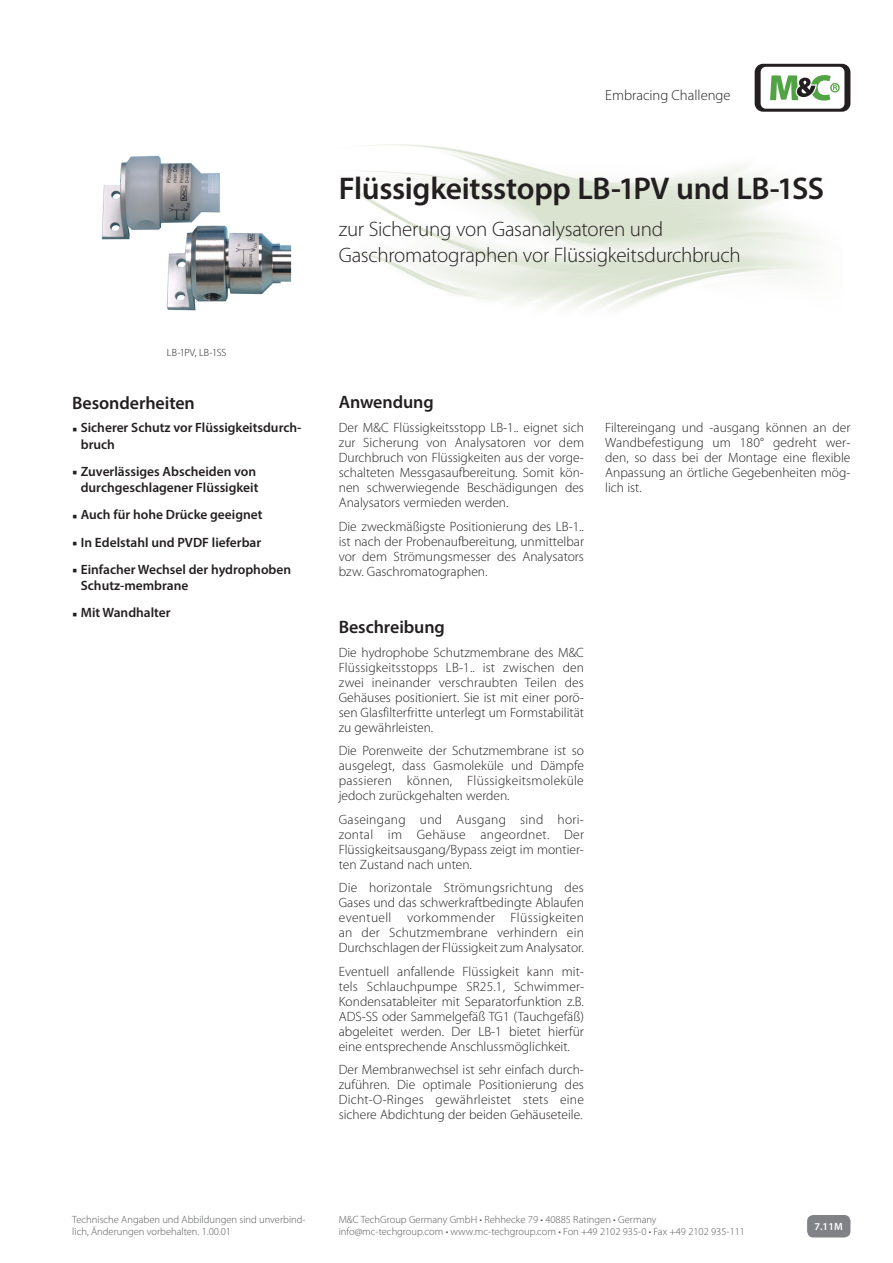
<style>
.page{position:relative;width:893px;height:1263px;background:#fff}
.page>*{position:absolute;margin:0;border:0;box-sizing:border-box;transform-origin:0 0}
._1_-1_Titel_Headline{font:600 31.5px "Myriad Pro";letter-spacing:-.01em;color:#231f20}
._1_-_1_Titel_Subhead{font:300 21px/25.5px "Myriad Pro";letter-spacing:-.015em;color:#231f20}
._1_-_3_Body_HL{font:600 18px "Myriad Pro";letter-spacing:-.005em;color:#231f20}
._1_-_2_Kasten_Headli{font:600 18px "Myriad Pro";letter-spacing:-.005em;color:#231f20}
.t1{font:300 14.7px "Myriad Pro";color:#231f20}
._1_-_3_Body_Text{font:300 13.5px/15px "Myriad Pro";color:#231f20;text-align:justify}
.t2{font:600 13.5px/16.5px "Myriad Pro";color:#231f20}
._1_-_4_Footer{font:300 10.5px/12px "Myriad Pro";color:#57585a}
._1_-_1_Bildunterschr{font:300 10.5px "Myriad Pro";color:#231f20}
._1_-_4_Footer-2{font:600 10.5px "Myriad Pro";color:#fff}
</style>
<div class="page">
<svg style="left:755px;top:64px;width:95px;height:48px"></svg>
<img style="left:346px;top:144px;width:471px;height:165px">
<div style="left:807px;top:1215px;width:43px;height:22px;background:#808285;border-radius:6px"></div>
<img style="left:101px;top:155px;width:191px;height:156px">
<p class="_1_-_1_Bildunterschr" style="left:167px;top:347px;width:61px">LB-1PV, LB-1SS</p>
<p class="_1_-_2_Kasten_Headli" style="left:72px;top:391px;width:124px">Besonderheiten</p>
<p class="t2" style="left:81px;top:419px;width:222px">Sicherer Schutz vor Flüssigkeitsdurch&shy;bruch</p>
<p class="t2" style="left:81px;top:463px;width:179px">Zuverlässiges Abscheiden von durchgeschlagener Flüssigkeit</p>
<p class="t2" style="left:81px;top:506px;width:183px">Auch für hohe Drücke geeignet</p>
<p class="t2" style="left:81px;top:533px;width:182px">In Edelstahl und PVDF lieferbar</p>
<p class="t2" style="left:81px;top:561px;width:212px">Einfacher Wechsel der hydrophoben<br>Schutz-membrane</p>
<p class="t2" style="left:81px;top:604px;width:91px">Mit Wandhalter</p>
<p class="t1" style="left:605px;top:87px;width:127px">Embracing Challenge</p>
<p class="_1_-1_Titel_Headline" style="left:339px;top:168px;width:487px">Flüssigkeitsstopp LB-1PV und LB-1SS</p>
<p class="_1_-_1_Titel_Subhead" style="left:339px;top:217px;width:404px">zur Sicherung von Gasanalysatoren und<br>Gaschromatographen vor Flüssigkeitsdurchbruch</p>
<p class="_1_-_3_Body_HL" style="left:339px;top:391px;width:96px">Anwendung</p>
<p class="_1_-_3_Body_Text" style="left:339px;top:420px;width:247px">Der M&amp;C Flüssigkeitsstopp LB-1.. eignet sich zur Sicherung von Analysatoren vor dem Durchbruch von Flüssigkeiten aus der vorge&shy;schalteten Messgasaufbereitung. Somit kön&shy;nen schwerwiegende Beschädigungen des Analysators vermieden werden.</p>
<p class="_1_-_3_Body_Text" style="left:339px;top:519px;width:247px">Die zweckmäßigste Positionierung des LB-1.. ist nach der Probenaufbereitung, unmittelbar vor dem Strömungsmesser des Analysators bzw. Gaschromatographen.</p>
<p class="_1_-_3_Body_HL" style="left:339px;top:616px;width:108px">Beschreibung</p>
<p class="_1_-_3_Body_Text" style="left:339px;top:645px;width:247px">Die hydrophobe Schutzmembrane des M&amp;C Flüssigkeitsstopps LB-1.. ist zwischen den zwei ineinander verschraubten Teilen des Gehäuses positioniert. Sie ist mit einer porö&shy;sen Glasfilterfritte unterlegt um Formstabilität zu gewährleisten.</p>
<p class="_1_-_3_Body_Text" style="left:339px;top:744px;width:247px">Die Porenweite der Schutzmembrane ist so ausgelegt, dass Gasmoleküle und Dämpfe passieren können, Flüssigkeitsmoleküle jedoch zurückgehalten werden.</p>
<p class="_1_-_3_Body_Text" style="left:339px;top:812px;width:247px">Gaseingang und Ausgang sind hori&shy;zontal im Gehäuse angeordnet. Der Flüssigkeitsausgang/Bypass zeigt im montier&shy;ten Zustand nach unten.</p>
<p class="_1_-_3_Body_Text" style="left:339px;top:881px;width:247px">Die horizontale Strömungsrichtung des Gases und das schwerkraftbedingte Ablaufen eventuell vorkommender Flüssigkeiten an der Schutzmembrane verhindern ein Durchschlagen der Flüssigkeit zum Analysator.</p>
<p class="_1_-_3_Body_Text" style="left:339px;top:964px;width:247px">Eventuell anfallende Flüssigkeit kann mit&shy;tels Schlauchpumpe SR25.1, Schwimmer-Kondensatableiter mit Separatorfunktion z.B.<br>ADS-SS oder Sammelgefäß TG1 (Tauchgefäß) abgeleitet werden. Der LB-1 bietet hierfür eine entsprechende Anschlussmöglichkeit.</p>
<p class="_1_-_3_Body_Text" style="left:339px;top:1063px;width:247px">Der Membranwechsel ist sehr einfach durch&shy;zuführen. Die optimale Positionierung des Dicht-O-Ringes gewährleistet stets eine sichere Abdichtung der beiden Gehäuseteile.</p>
<p class="_1_-_3_Body_Text" style="left:605px;top:420px;width:247px">Filtereingang und -ausgang können an der Wandbefestigung um 180° gedreht wer&shy;den, so dass bei der Montage eine flexible Anpassung an örtliche Gegebenheiten mög&shy;lich ist.</p>
<p class="_1_-_4_Footer" style="left:72px;top:1213px;width:235px">Technische Angaben und Abbildungen sind unverbind&shy;lich, Änderungen vorbehalten. 1.00.01</p>
<p class="_1_-_4_Footer" style="left:339px;top:1213px;width:408px">M&amp;C TechGroup Germany GmbH • Rehhecke 79 • 40885 Ratingen • Germany info@mc-techgroup.com • www.mc-techgroup.com • Fon +49 2102 935-0 • Fax +49 2102 935-111</p>
<p class="_1_-_4_Footer-2" style="left:814px;top:1220px;width:30px">7.11M</p>
</div>
